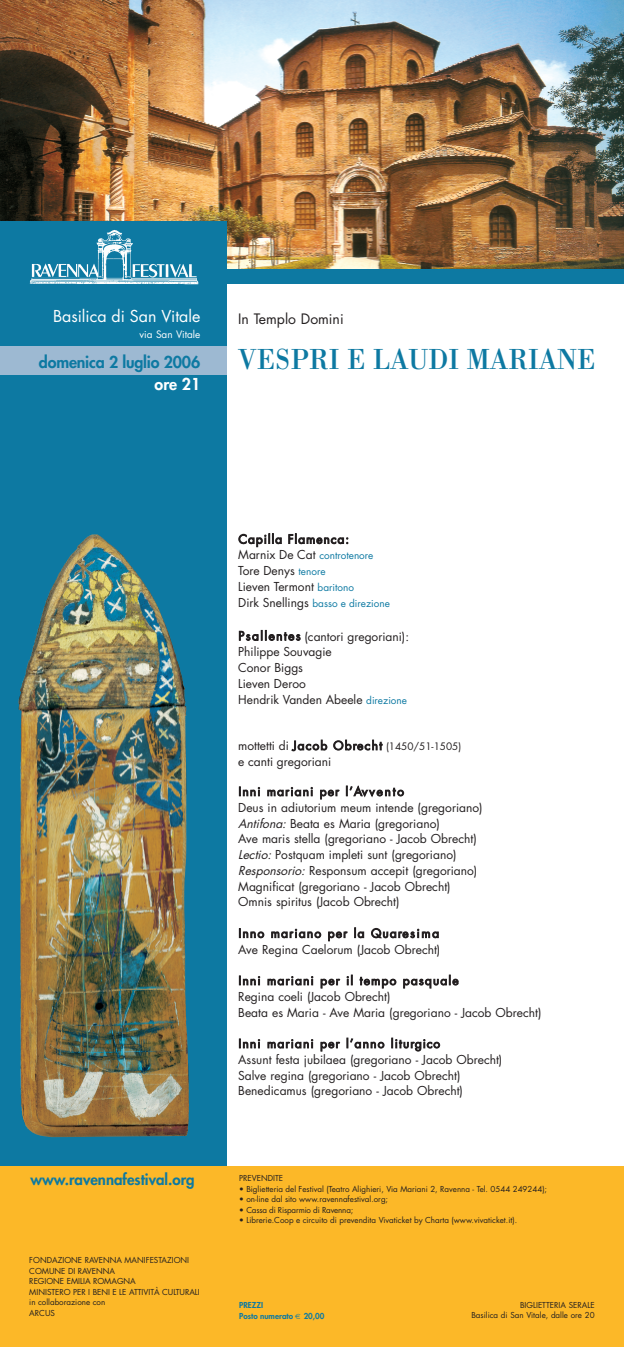
<style>
.page{position:relative;width:624px;height:1347px;background:#fff}
.page>*{position:absolute;margin:0;border:0;box-sizing:border-box;transform-origin:0 0}
.t1{font:30px "Bodoni";color:#0d79a2;scale:.92 1}
.t2{font:16px "Futura";color:#fff}
.t3{font:800 16px "Futura";letter-spacing:-.01em;color:#0d79a2}
.t4{font:800 16px "Futura";color:#fff}
.t5{font:800 15px "Futura";color:#0d79a2}
.t6{font:14px "Futura";color:#231f20}
.t7{font:12px/15.8px "Futura";color:#231f20}
.t8{font:12px "Futura";letter-spacing:.08em;color:#231f20}
.t9{font:10px "Futura";color:#0d79a2}
.t10{font:10px "Futura";color:#fff}
.t11{font:8px/10.5px "Futura";color:#231f20}
.t12{font:8px "Futura";letter-spacing:-.02em;color:#231f20}
.t13{font:800 8px/10.7px "Futura";color:#0d79a2}
.s1{font-size:12px;color:#231f20}
.s2{font-size:10px;color:#0d79a2}
.s3{font-size:10px}
.s4{font-style:italic}
.s5{font-family:"Techno";font-weight:400}
</style>
<div class="page">
<div style="left:0;top:1165px;width:624px;height:181px;background:#fcb828"></div>
<img style="left:0;top:0;width:624px;height:270px">
<div style="left:0;top:270px;width:624px;height:14px;background:#0d79a2"></div>
<img style="left:0;top:221px;width:227px;height:944px">
<img style="left:103px;top:538px;width:23px;height:21px">
<div style="left:1px;top:226px;width:220px;height:66px;background:#0d79a2"></div>
<img style="left:29px;top:230px;width:169px;height:54px">
<div style="left:0;top:347px;width:227px;height:28px;background:#9db9d2"></div>
<h2 class="t2" style="left:53px;top:309px;width:149px">Basilica di San Vitale</h2>
<p class="t10" style="left:140px;top:330px;width:62px">via San Vitale</p>
<h2 class="t3" style="left:39px;top:354px;width:163px">domenica 2 luglio 2006</h2>
<h2 class="t4" style="left:154px;top:376px;width:47px">ore 21</h2>
<p class="t6" style="left:238px;top:312px;width:107px">In Templo Domini</p>
<h1 class="t1" style="left:238px;top:341px;width:390px">VESPRI E LAUDI MARIANE</h1>
<p class="t8" style="left:238px;top:533px;width:112px">Capilla Flamenca:</p>
<p class="t9" style="left:238px;top:551px;width:137px"><span class="s1">Marnix De Cat</span> controtenore</p>
<p class="t7" style="left:238px;top:564px;width:117px">Tore Denys <span class="s2">tenore<br></span>Lieven Termont <span class="s2">baritono</span></p>
<p class="t9" style="left:238px;top:598px;width:153px"><span class="s1">Dirk Snellings</span> basso e direzione</p>
<p class="t7" style="left:238px;top:629px;width:172px">Psal lentes (cantori gregoriani):<br>Philippe Souvagie<br>Conor Biggs<br>Lieven Deroo<br>Hendrik Vanden Abeele <span class="s2">direzione</span></p>
<p class="t7" style="left:238px;top:738px;width:224px">mottetti di Jacob Obrecht <span class="s3">(1450/51-1505) </span>e canti gregoriani</p>
<p class="t7" style="left:238px;top:784px;width:246px">Inni mariani per l’Avvento<br>Deus in adiutorium meum intende (gregoriano)<br><span class="s4">Antifona:</span>Beata es Maria (gregoriano)<br>Ave maris stella (gregoriano - Jacob Obrecht)<br><span class="s4">Lectio:</span>Postquam impleti sunt (gregoriano)<br><span class="s4">Responsorio:</span>Responsum accepit (gregoriano)<br>Magnificat (gregoriano - Jacob Obrecht)<br>Omnis spiritus (Jacob Obrecht)</p>
<p class="t7" style="left:238px;top:926px;width:204px">Inno mariano per la Quaresima<br>Ave Regina Caelorum (Jacob Obrecht)</p>
<p class="t7" style="left:238px;top:973px;width:305px">Inni mariani per il tempo pasquale<br>Regina coeli (Jacob Obrecht)<br>Beata es Maria - Ave Maria (gregoriano - Jacob Obrecht)</p>
<p class="t7" style="left:238px;top:1036px;width:265px">Inni mariani per l’anno liturgico<br>Assunt festa jubilaea (gregoriano - Jacob Obrecht)<br>Salve regina (gregoriano - Jacob Obrecht)<br>Benedicamus (gregoriano - Jacob Obrecht)</p>
<p class="t5" style="left:30px;top:1171px;width:166px">www.ravennafestival.org</p>
<p class="t11" style="left:239px;top:1173px;width:45px">PREVENDITE</p>
<p class="t11" style="left:239px;top:1184px;width:309px">• Biglietteria del Festival (Teatro Alighieri, Via Mariani 2, Ravenna - Tel. 0544 249244);</p>
<p class="t11" style="left:239px;top:1194px;width:150px">• on-line dal sito www.ravennafestival.org;</p>
<p class="t12" style="left:239px;top:1206px;width:115px">• Cassa di Risparmio di Ravenna;</p>
<p class="t11" style="left:239px;top:1215px;width:279px">• Librerie.Coop e circuito di prevendita Vivaticket by Charta (www.vivaticket.it).</p>
<p class="t11" style="left:29px;top:1255px;width:172px">FONDAZIONE RAVENNA MANIFESTAZIONI<br>COMUNE DI RAVENNA<br>REGIONE EMILIA ROMAGNA<br>MINISTERO PER I BENI E LE ATTIVITÀ CULTURALI in collaborazione con<br>ARCUS</p>
<p class="t13" style="left:239px;top:1300px;width:87px">PREZZI<br>Posto numerato <span class="s5">€</span> 20,00</p>
<p class="t11" style="left:471px;top:1300px;width:125px;text-align:right">BIGLIETTERIA SERALE<br>Basilica di San Vitale, dalle ore 20</p>
</div>
